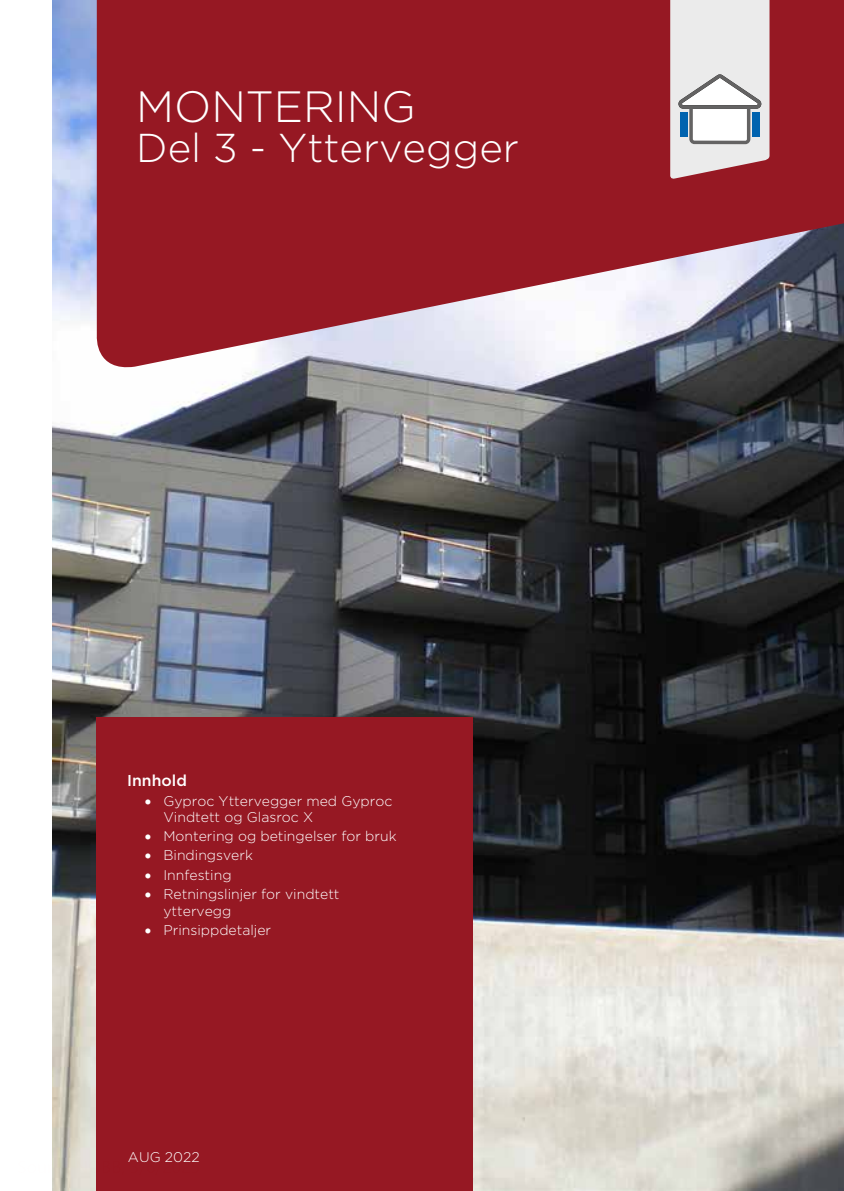
<style>
.page{position:relative;width:844px;height:1191px;background:#fff}
.page>*{position:absolute;margin:0;border:0;box-sizing:border-box;transform-origin:0 0}
.t1{font:300 43.75px "Gotham";color:#fff}
.t2{font:300 40.25px "Gotham";color:#fff}
.t3{font:500 15.75px "Gotham";color:#fff}
.t4{font:300 14px/15.9px "Gotham";color:#fff}
</style>
<div class="page">
<img style="left:52px;top:0;width:791px;height:1191px">
<svg style="left:95px;top:0;width:748px;height:372px;background:#9c3944"></svg>
<div style="left:97px;top:717px;width:375px;height:474px;background:#961823"></div>
<svg style="left:670px;top:0;width:99px;height:179px"></svg>
<div style="left:751px;top:112px;width:8px;height:25px;background:#0063af"></div>
<h1 class="t1" style="left:136px;top:79px;width:281px">MONTERING</h1>
<h2 class="t2" style="left:136px;top:123px;width:384px">Del 3 - Yttervegger</h2>
<p class="t3" style="left:127px;top:770px;width:61px">Innhold</p>
<p class="t4" style="left:163px;top:792px;width:230px;text-indent:-19px">• Gyproc Yttervegger med Gyproc<br>Vindtett og Glasroc X</p>
<p class="t4" style="left:145px;top:827px;width:253px">• Montering og betingelser for bruk</p>
<p class="t4" style="left:145px;top:847px;width:110px">• Bindingsverk</p>
<p class="t4" style="left:145px;top:866px;width:88px">• Innfesting</p>
<p class="t4" style="left:163px;top:885px;width:178px;line-height:16.4px;text-indent:-19px">• Retningslinjer for vindtett yttervegg</p>
<p class="t4" style="left:145px;top:921px;width:128px">• Prinsippdetaljer</p>
<p class="t4" style="left:128px;top:1148px;width:73px">AUG 2022</p>
</div>
